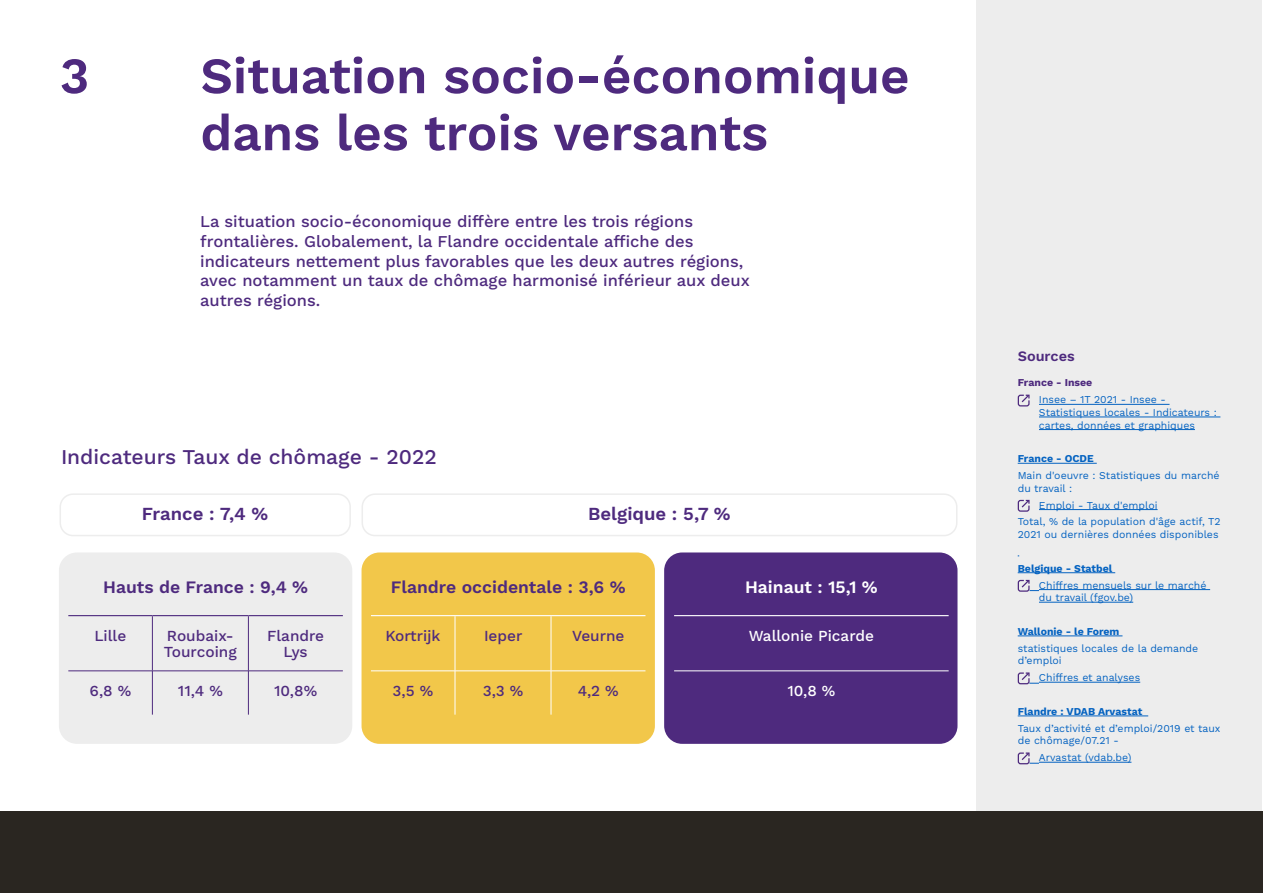
<style>
.page{position:relative;width:1263px;height:893px;background:#fff}
.page>*{position:absolute;margin:0;border:0;box-sizing:border-box;transform-origin:0 0}
.t1{font:600 51px/57px "Work Sans";color:#4e2a7e}
.t2{font:500 21px "Work Sans";color:#4e2a7e}
.t3{font:600 18.45px "Work Sans";color:#4e2a7e}
.t4{font:600 17.55px "Work Sans";color:#4e2a7e}
.t5{font:600 17.55px "Work Sans";color:#fff}
.t6{font:500 16.5px/19.8px "Work Sans";color:#4e2a7e}
.t7{font:500 15.3px/16.2px "Work Sans";color:#4e2a7e}
.t8{font:500 15.3px "Work Sans";color:#fff}
.t9{font:600 14.4px "Work Sans";color:#4e2a7e}
.t10{font:10.5px/12.6px "Work Sans";color:#0563c1}
.t11{font:700 10.5px "Work Sans";color:#0563c1}
.t12{font:700 10.5px "Work Sans";color:#4e2a7e}
</style>
<div class="page">
<div style="left:60px;top:493px;width:291px;height:43px;border:2px solid #ededed;border-radius:13px"></div>
<div style="left:361px;top:493px;width:596px;height:43px;border:2px solid #ededed;border-radius:13px"></div>
<div style="left:976px;top:0;width:285px;height:811px;background:#ededed"></div>
<hr style="left:1039px;top:404px;width:130px;height:1px;background:#0563c1">
<hr style="left:1039px;top:417px;width:181px;height:1px;background:#0563c1">
<hr style="left:1039px;top:429px;width:156px;height:1px;background:#0563c1">
<hr style="left:1018px;top:463px;width:79px;height:1px;background:#0563c1">
<hr style="left:1039px;top:509px;width:118px;height:1px;background:#0563c1">
<hr style="left:1018px;top:572px;width:97px;height:1px;background:#0563c1">
<hr style="left:1039px;top:589px;width:171px;height:1px;background:#0563c1">
<hr style="left:1039px;top:602px;width:94px;height:1px;background:#0563c1">
<hr style="left:1018px;top:636px;width:104px;height:1px;background:#0563c1">
<hr style="left:1039px;top:682px;width:101px;height:1px;background:#0563c1">
<hr style="left:1018px;top:716px;width:130px;height:1px;background:#0563c1">
<hr style="left:1039px;top:762px;width:92px;height:1px;background:#0563c1">
<svg style="left:1017px;top:394px;width:13px;height:13px"></svg>
<svg style="left:1017px;top:499px;width:13px;height:13px"></svg>
<svg style="left:1017px;top:579px;width:22px;height:13px"></svg>
<svg style="left:1017px;top:672px;width:22px;height:13px"></svg>
<svg style="left:1017px;top:752px;width:22px;height:13px"></svg>
<div style="left:59px;top:552px;width:293px;height:192px;background:#ededed;border-radius:18px"></div>
<div style="left:361px;top:552px;width:294px;height:192px;background:#f2c74a;border-radius:18px"></div>
<div style="left:664px;top:552px;width:293px;height:192px;background:#4e2a7e;border-radius:18px"></div>
<hr style="left:68px;top:615px;width:84px;height:1px;background:#4e2a7e">
<hr style="left:152px;top:616px;width:1px;height:55px;background:#4e2a7e">
<hr style="left:152px;top:615px;width:96px;height:1px;background:#4e2a7e">
<hr style="left:248px;top:616px;width:1px;height:55px;background:#4e2a7e">
<hr style="left:248px;top:615px;width:95px;height:1px;background:#4e2a7e">
<hr style="left:68px;top:671px;width:84px;height:1px;background:#4e2a7e">
<hr style="left:152px;top:671px;width:1px;height:44px;background:#4e2a7e">
<hr style="left:152px;top:671px;width:96px;height:1px;background:#4e2a7e">
<hr style="left:248px;top:671px;width:1px;height:44px;background:#4e2a7e">
<hr style="left:248px;top:671px;width:95px;height:1px;background:#4e2a7e">
<hr style="left:371px;top:615px;width:84px;height:1px;background:#fff">
<hr style="left:455px;top:615px;width:96px;height:1px;background:#fff">
<hr style="left:551px;top:615px;width:94px;height:1px;background:#fff">
<hr style="left:455px;top:616px;width:1px;height:55px;background:#fff">
<hr style="left:551px;top:616px;width:1px;height:55px;background:#fff">
<hr style="left:371px;top:671px;width:84px;height:1px;background:#fff">
<hr style="left:455px;top:671px;width:96px;height:1px;background:#fff">
<hr style="left:455px;top:671px;width:1px;height:44px;background:#fff">
<hr style="left:551px;top:671px;width:94px;height:1px;background:#fff">
<hr style="left:551px;top:671px;width:1px;height:44px;background:#fff">
<hr style="left:674px;top:615px;width:275px;height:1px;background:#fff">
<hr style="left:674px;top:671px;width:275px;height:1px;background:#fff">
<div style="left:0;top:811px;width:1263px;height:82px;background:#2a2621"></div>
<h1 class="t1" style="left:60px;top:50px;width:32px">3</h1>
<h1 class="t1" style="left:200px;top:50px;width:711px">Situation socio-économique dans les trois versants</h1>
<p class="t6" style="left:200px;top:212px;width:551px">La situation socio-économique diffère entre les trois régions frontalières. Globalement, la Flandre occidentale affiche des indicateurs nettement plus favorables que les deux autres régions, avec notamment un taux de chômage harmonisé inférieur aux deux autres régions.</p>
<h2 class="t2" style="left:61px;top:444px;width:377px">Indicateurs Taux de chômage - 2022</h2>
<h3 class="t3" style="left:142px;top:503px;width:128px">France : 7,4 %</h3>
<h3 class="t3" style="left:588px;top:503px;width:144px">Belgique : 5,7 %</h3>
<h3 class="t4" style="left:103px;top:577px;width:206px">Hauts de France : 9,4 %</h3>
<h3 class="t7" style="left:94px;top:628px;width:33px">Lille</h3>
<h3 class="t7" style="left:164px;top:628px;width:74px">Roubaix-<br>Tourcoing</h3>
<h3 class="t7" style="left:267px;top:628px;width:59px;text-align:center">Flandre<br>Lys</h3>
<h3 class="t7" style="left:90px;top:683px;width:43px">6,8 %</h3>
<h3 class="t7" style="left:178px;top:683px;width:46px">11,4 %</h3>
<h3 class="t7" style="left:274px;top:683px;width:45px">10,8%</h3>
<h3 class="t4" style="left:391px;top:577px;width:236px">Flandre occidentale : 3,6 %</h3>
<h3 class="t7" style="left:385px;top:628px;width:57px">Kortrijk</h3>
<h3 class="t7" style="left:484px;top:628px;width:40px">Ieper</h3>
<h3 class="t7" style="left:572px;top:628px;width:54px">Veurne</h3>
<h3 class="t7" style="left:393px;top:683px;width:42px">3,5 %</h3>
<h3 class="t7" style="left:483px;top:683px;width:42px">3,3 %</h3>
<h3 class="t7" style="left:578px;top:683px;width:43px">4,2 %</h3>
<h3 class="t5" style="left:745px;top:577px;width:134px">Hainaut : 15,1 %</h3>
<h3 class="t8" style="left:749px;top:626px;width:127px">Wallonie Picarde</h3>
<h3 class="t8" style="left:787px;top:681px;width:50px">10,8 %</h3>
<h3 class="t9" style="left:1018px;top:348px;width:59px">Sources</h3>
<p class="t12" style="left:1018px;top:377px;width:76px">France - Insee</p>
<p class="t10" style="left:1039px;top:394px;width:179px">Insee – 1T 2021 - Insee -<br>Statistiques locales - Indicateurs : cartes, données et graphiques</p>
<p class="t11" style="left:1018px;top:453px;width:78px">France - OCDE</p>
<p class="t10" style="left:1018px;top:470px;width:203px">Main d'oeuvre : Statistiques du marché du travail :</p>
<p class="t10" style="left:1018px;top:497px;width:204px;line-height:16.8px;text-indent:21px">Emploi - Taux d'emploi<br>Total, % de la population d'âge actif, T2</p>
<p class="t10" style="left:1018px;top:529px;width:202px">2021 ou dernières données disponibles</p>
<p class="t11" style="left:1018px;top:562px;width:96px">Belgique - Statbel</p>
<p class="t10" style="left:1039px;top:579px;width:169px">Chiffres mensuels sur le marché du travail (fgov.be)</p>
<p class="t11" style="left:1018px;top:625px;width:103px">Wallonie - le Forem</p>
<p class="t10" style="left:1018px;top:642px;width:182px">statistiques locales de la demande d’emploi</p>
<p class="t10" style="left:1039px;top:672px;width:103px">Chiffres et analyses</p>
<p class="t11" style="left:1018px;top:705px;width:126px">Flandre : VDAB Arvastat</p>
<p class="t10" style="left:1018px;top:722px;width:204px">Taux d’activité et d’emploi/2019 et taux de chômage/07.21 -</p>
<p class="t10" style="left:1039px;top:752px;width:94px">Arvastat (vdab.be)</p>
</div>
